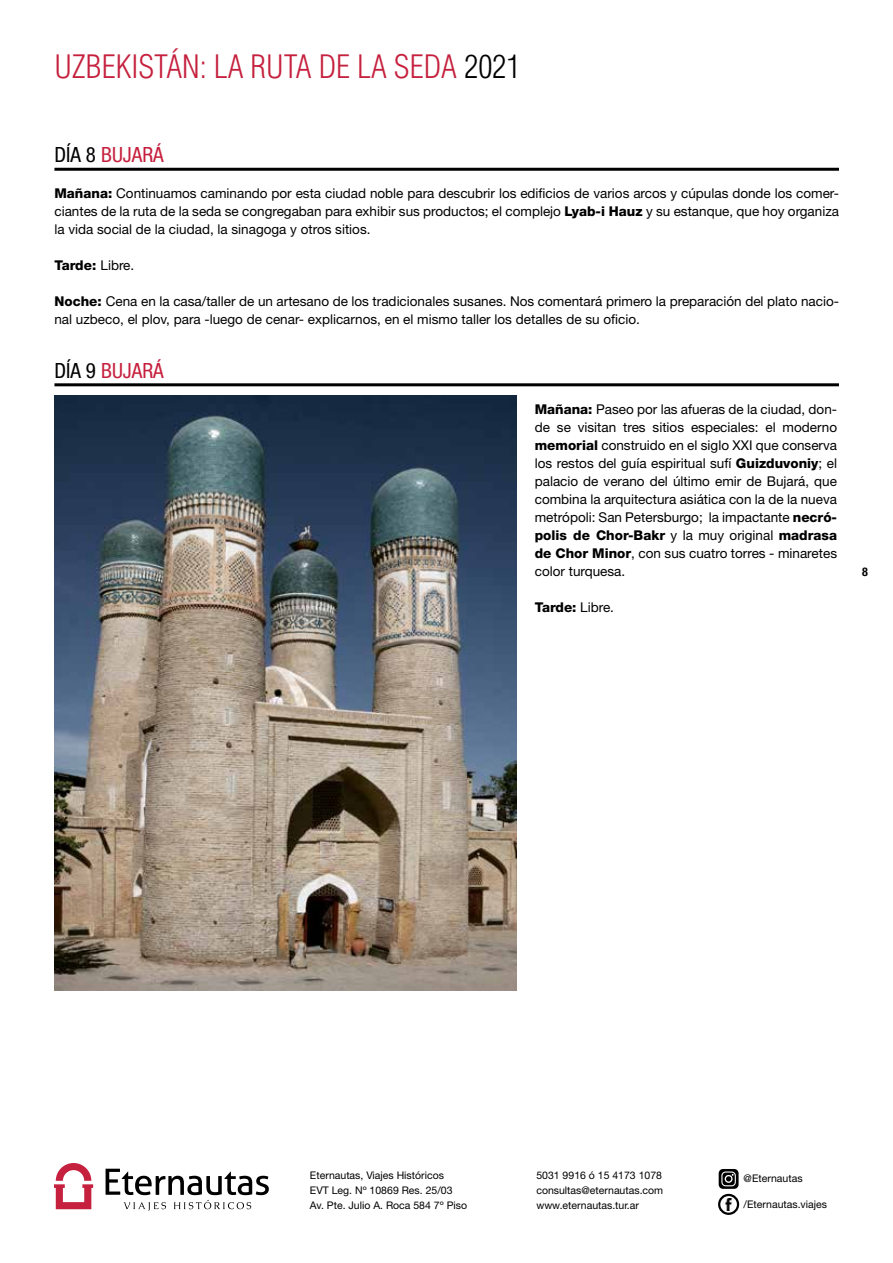
<style>
.page{position:relative;width:893px;height:1263px;background:#fff}
.page>*{position:absolute;margin:0;border:0;box-sizing:border-box;transform-origin:0 0}
.t1{font:300 condensed 31.5px "Helvetica LT Std";color:#c5203d}
.t2{font:condensed 21px "Helvetica Neue";color:#c5203d}
.t3{font:13.5px/18px "Helvetica Neue";color:#000;text-align:justify}
.t4{font:800 13.5px "Helvetica Neue";letter-spacing:-.01em;color:#000}
.t5{font:700 condensed 12px "Helvetica Neue";color:#000}
.t6{font:10.5px/15px "Helvetica Neue";color:#000}
.s1{color:#000}
.s2{font-weight:800}
.s3{font-weight:400}
</style>
<div class="page">
<svg style="left:54px;top:1163px;width:39px;height:46px"></svg>
<svg style="left:106px;top:1169px;width:163px;height:42px"></svg>
<svg style="left:723px;top:1198px;width:12px;height:12px"></svg>
<div style="left:718px;top:1194px;width:21px;height:21px;border:2px solid #000;border-radius:50%"></div>
<svg style="left:719px;top:1169px;width:20px;height:20px"></svg>
<hr style="left:54px;top:168px;width:785px;height:3px;background:#000">
<hr style="left:54px;top:383px;width:785px;height:3px;background:#000">
<img style="left:54px;top:395px;width:463px;height:595px">
<h1 class="t1" style="left:54px;top:47px;width:467px">UZBEKISTÁN: LA RUTA DE LA SEDA <span class="s1">2021</span></h1>
<h2 class="t2" style="left:54px;top:142px;width:111px"><span class="s1">DÍA 8</span> BUJARÁ</h2>
<p class="t3" style="left:54px;top:184px;width:786px"><span class="s2">Mañana:</span> Continuamos caminando por esta ciudad noble para descubrir los edificios de varios arcos y cúpulas donde los comer&shy;ciantes de la ruta de la seda se congregaban para exhibir sus productos; el complejo <span class="s2">Lyab-i Hauz</span> y su estanque, que hoy organiza la vida social de la ciudad, la sinagoga y otros sitios.</p>
<p class="t4" style="left:54px;top:257px;width:81px">Tarde: <span class="s3">Libre.</span></p>
<p class="t3" style="left:54px;top:292px;width:786px"><span class="s2">Noche:</span> Cena en la casa/taller de un artesano de los tradicionales susanes. Nos comentará primero la preparación del plato nacio&shy;nal uzbeco, el plov, para -luego de cenar- explicarnos, en el mismo taller los detalles de su oficio.</p>
<h2 class="t2" style="left:54px;top:358px;width:111px"><span class="s1">DÍA 9</span> BUJARÁ</h2>
<p class="t3" style="left:535px;top:400px;width:304px"><span class="s2">Mañana:</span> Paseo por las afueras de la ciudad, don&shy;de se visitan tres sitios especiales: el moderno <span class="s2">memorial</span> construido en el siglo XXI que conserva los restos del guía espiritual sufí <span class="s2">Guizduvoniy</span>; el palacio de verano del último emir de Bujará, que combina la arquitectura asiática con la de la nueva metrópoli: San Petersburgo; la impactante <span class="s2">necró&shy;polis de Chor-Bakr</span> y la muy original <span class="s2">madrasa de Chor Minor</span>, con sus cuatro torres - minaretes color turquesa.</p>
<p class="t4" style="left:535px;top:599px;width:81px">Tarde: <span class="s3">Libre.</span></p>
<p class="t5" style="left:862px;top:564px;width:7px">8</p>
<p class="t6" style="left:310px;top:1168px;width:159px">Eternautas, Viajes Históricos<br>EVT Leg. Nº 10869 Res. 25/03<br>Av. Pte. Julio A. Roca 584 7º Piso</p>
<p class="t6" style="left:536px;top:1168px;width:128px;text-align:justify">5031 9916 ó 15 4173 1078 consultas@eternautas.com www.eternautas.tur.ar</p>
<p class="t6" style="left:744px;top:1171px;width:60px">@Eternautas</p>
<p class="t6" style="left:744px;top:1196px;width:85px">/Eternautas.viajes</p>
</div>
